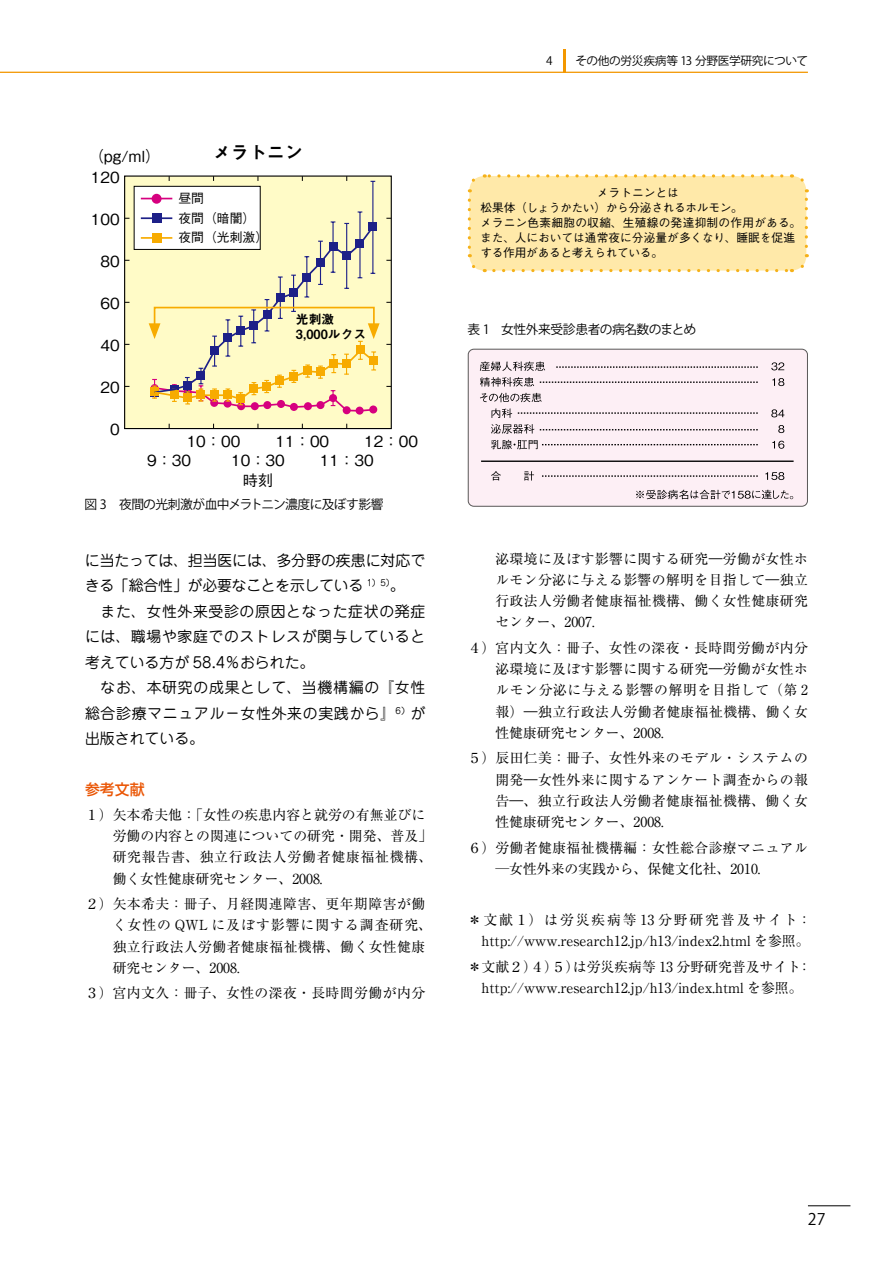
<style>
.page{position:relative;width:893px;height:1263px;background:#fff}
.page>*{position:absolute;margin:0;border:0;box-sizing:border-box;transform-origin:0 0}
.t1{font:18px "Midashi Go Pro MB31";color:#000}
.t2{font:15.9px "Koz Go Pro";color:#000}
.t3{font:500 15.3px/18.9px "Gothic BBB Pro";color:#000}
.t4{font:14.85px/25.5px "Jun 201 Pro";letter-spacing:.045em;color:#000}
.t5{font:500 14.85px "Shin Go Pro";color:#ea5504}
.t6{font:13.8px/21.3px "Ryumin Pro";letter-spacing:.03em;color:#000;text-align:justify}
.t7{font:13.8px/21.3px "Ryumin Pro";color:#000;text-align:right}
.t8{font:13.8px/21.3px "Ryumin Pro";letter-spacing:.005em;color:#000}
.t9{font:500 12.9px/19.6px "Gothic BBB Pro";color:#000}
.t10{font:12.9px/15.5px "Midashi Go Pro MB31";color:#000}
.t11{font:12.75px "Koz Go Pro";letter-spacing:-.045em;color:#000}
.t12{font:500 11.7px/14.9px "Gothic BBB Pro";color:#000}
.t13{font:11.7px "Koz Go Pro";letter-spacing:-.03em;color:#000}
</style>
<div class="page">
<hr style="left:808px;top:1205px;width:42px;height:1px;background:#000">
<hr style="left:0;top:72px;width:808px;height:1px;background:#f39700">
<hr style="left:563px;top:49px;width:2px;height:23px;background:#f39700">
<div style="left:125px;top:176px;width:266px;height:252px;background:#fffbc7"></div>
<div style="left:134px;top:186px;width:126px;height:63px;background:#fff"></div>
<div style="left:134px;top:186px;width:126px;height:64px;border:1px solid #000"></div>
<svg style="left:356px;top:407px;width:8px;height:8px"></svg>
<div style="left:369px;top:405px;width:8px;height:8px;background:#d6007f;border-radius:50%"></div>
<div style="left:152px;top:213px;width:10px;height:10px;background:#1d2088"></div>
<hr style="left:372px;top:181px;width:1px;height:92px;background:#1d2088">
<hr style="left:359px;top:212px;width:2px;height:66px;background:#1d2088">
<div style="left:152px;top:194px;width:10px;height:10px;background:#d6007f;border-radius:50%"></div>
<hr style="left:141px;top:198px;width:31px;height:1px;background:#d6007f">
<hr style="left:141px;top:217px;width:31px;height:2px;background:#1d2088">
<svg style="left:139px;top:221px;width:241px;height:191px"></svg>
<div style="left:124px;top:175px;width:268px;height:254px;border:1px solid #000"></div>
<div style="left:468px;top:349px;width:339px;height:157px;background:#fdeff5;border-radius:6px"></div>
<div style="left:468px;top:349px;width:340px;height:158px;border:1px solid #595757;border-radius:6px"></div>
<svg style="left:480px;top:361px;width:65px;height:10px"></svg>
<svg style="left:480px;top:377px;width:54px;height:10px"></svg>
<svg style="left:480px;top:393px;width:62px;height:9px"></svg>
<svg style="left:491px;top:408px;width:21px;height:10px"></svg>
<svg style="left:491px;top:424px;width:43px;height:10px"></svg>
<svg style="left:491px;top:471px;width:10px;height:9px"></svg>
<svg style="left:524px;top:471px;width:10px;height:9px"></svg>
<svg style="left:771px;top:362px;width:13px;height:8px"></svg>
<svg style="left:772px;top:378px;width:12px;height:8px"></svg>
<svg style="left:771px;top:409px;width:13px;height:8px"></svg>
<svg style="left:778px;top:425px;width:6px;height:8px"></svg>
<svg style="left:772px;top:441px;width:12px;height:8px"></svg>
<svg style="left:765px;top:472px;width:19px;height:8px"></svg>
<svg style="left:556px;top:366px;width:202px;height:2px"></svg>
<svg style="left:540px;top:381px;width:218px;height:2px"></svg>
<svg style="left:518px;top:412px;width:240px;height:2px"></svg>
<svg style="left:540px;top:429px;width:218px;height:1px"></svg>
<svg style="left:491px;top:440px;width:267px;height:9px"></svg>
<svg style="left:542px;top:475px;width:216px;height:2px"></svg>
<hr style="left:481px;top:460px;width:313px;height:2px;background:#000">
<svg style="left:636px;top:490px;width:157px;height:9px"></svg>
<div style="left:469px;top:176px;width:337px;height:95px;background:#ffe9a9;border-radius:15px"></div>
<svg style="left:467px;top:177px;width:11px;height:15px"></svg>
<svg style="left:468px;top:200px;width:17px;height:73px"></svg>
<svg style="left:494px;top:269px;width:298px;height:3px"></svg>
<svg style="left:798px;top:254px;width:11px;height:15px"></svg>
<svg style="left:791px;top:174px;width:17px;height:72px"></svg>
<svg style="left:484px;top:174px;width:298px;height:4px"></svg>
<p class="t3" style="left:89px;top:145px;width:73px">（pg/ml）</p>
<p class="t1" style="left:213px;top:137px;width:92px">メラトニン</p>
<p class="t3" style="left:91px;top:165px;width:30px">120</p>
<p class="t3" style="left:91px;top:207px;width:30px">100</p>
<p class="t3" style="left:101px;top:250px;width:21px">80</p>
<p class="t3" style="left:101px;top:292px;width:21px">60</p>
<p class="t3" style="left:101px;top:334px;width:21px">40</p>
<p class="t3" style="left:101px;top:376px;width:21px">20</p>
<p class="t3" style="left:110px;top:418px;width:11px">0</p>
<p class="t9" style="left:178px;top:187px;width:91px">昼間<br>夜間（暗闇）夜間（光刺激）</p>
<p class="t10" style="left:296px;top:310px;width:72px">光刺激<br>3,000ルクス</p>
<p class="t3" style="left:187px;top:430px;width:55px">10：00</p>
<p class="t3" style="left:231px;top:449px;width:55px">10：30</p>
<p class="t3" style="left:243px;top:469px;width:32px">時刻</p>
<p class="t3" style="left:320px;top:430px;width:55px;text-indent:-44px">11：00<br>11：30</p>
<p class="t3" style="left:364px;top:430px;width:55px">12：00</p>
<p class="t3" style="left:147px;top:449px;width:46px">9：30</p>
<p class="t11" style="left:85px;top:496px;width:301px">図 3　夜間の光刺激が血中メラトニン濃度に及ぼす影響</p>
<p class="t4" style="left:85px;top:546px;width:342px">に当たっては、担当医には、多分野の疾患に対応できる「総合性」が必要なことを示している <sup>1）5）</sup>。<br>　また、女性外来受診の原因となった症状の発症には、職場や家庭でのストレスが関与していると考えている方が 58.4％おられた。<br>　なお、本研究の成果として、当機構編の『女性総合診療マニュアル－女性外来の実践から』<sup>6）</sup>が出版されている。</p>
<p class="t5" style="left:85px;top:777px;width:61px">参考文献</p>
<p class="t8" style="left:113px;top:803px;width:321px;text-indent:-28px">１）矢本希夫他：「女性の疾患内容と就労の有無並びに労働の内容との関連についての研究・開発、普及」研究報告書、独立行政法人労働者健康福祉機構、働く女性健康研究センター、2008.</p>
<p class="t6" style="left:113px;top:892px;width:321px;text-align:left;text-indent:-28px">２）矢本希夫：冊子、月経関連障害、更年期障害が働く女性の QWL に及ぼす影響に関する調査研究、独立行政法人労働者健康福祉機構、働く女性健康研究センター、2008.</p>
<p class="t6" style="left:85px;top:981px;width:342px">３）宮内文久：冊子、女性の深夜・長時間労働が内分</p>
<p class="t13" style="left:546px;top:53px;width:8px">4</p>
<p class="t13" style="left:575px;top:53px;width:234px">その他の労災疾病等 13 分野医学研究について</p>
<p class="t12" style="left:480px;top:184px;width:322px;text-indent:117px">メラトニンとは<br>松果体（しょうかたい）から分泌されるホルモン。<br>メラニン色素細胞の収縮、生殖線の発達抑制の作用がある。また、人においては通常夜に分泌量が多くなり、睡眠を促進する作用があると考えられている。</p>
<p class="t11" style="left:468px;top:321px;width:230px">表 1　女性外来受診患者の病名数のまとめ</p>
<p class="t6" style="left:495px;top:547px;width:314px">泌環境に及ぼす影響に関する研究―労働が女性ホルモン分泌に与える影響の解明を目指して―独立行政法人労働者健康福祉機構、働く女性健康研究センター、2007.</p>
<p class="t6" style="left:495px;top:636px;width:314px;text-indent:-28px">４）宮内文久：冊子、女性の深夜・長時間労働が内分泌環境に及ぼす影響に関する研究―労働が女性ホルモン分泌に与える影響の解明を目指して（第 2報）―独立行政法人労働者健康福祉機構、働く女性健康研究センター、2008.</p>
<p class="t6" style="left:495px;top:746px;width:314px;text-indent:-28px">５）辰田仁美：冊子、女性外来のモデル・システムの開発―女性外来に関するアンケート調査からの報告―、独立行政法人労働者健康福祉機構、働く女性健康研究センター、2008.</p>
<p class="t6" style="left:495px;top:836px;width:314px;text-indent:-28px">６）労働者健康福祉機構編：女性総合診療マニュアル─女性外来の実践から、保健文化社、2010.</p>
<p class="t7" style="left:468px;top:908px;width:345px">＊文献１）は労災疾病等 13 分野研究普及サイト：http://www.research12.jp/h13/index2.html を参照。</p>
<p class="t7" style="left:468px;top:955px;width:345px;text-align:center">＊文献２）４）５）は労災疾病等 13 分野研究普及サイト：http://www.research12.jp/h13/index.html を参照。</p>
<p class="t2" style="left:808px;top:1209px;width:19px">27</p>
</div>
